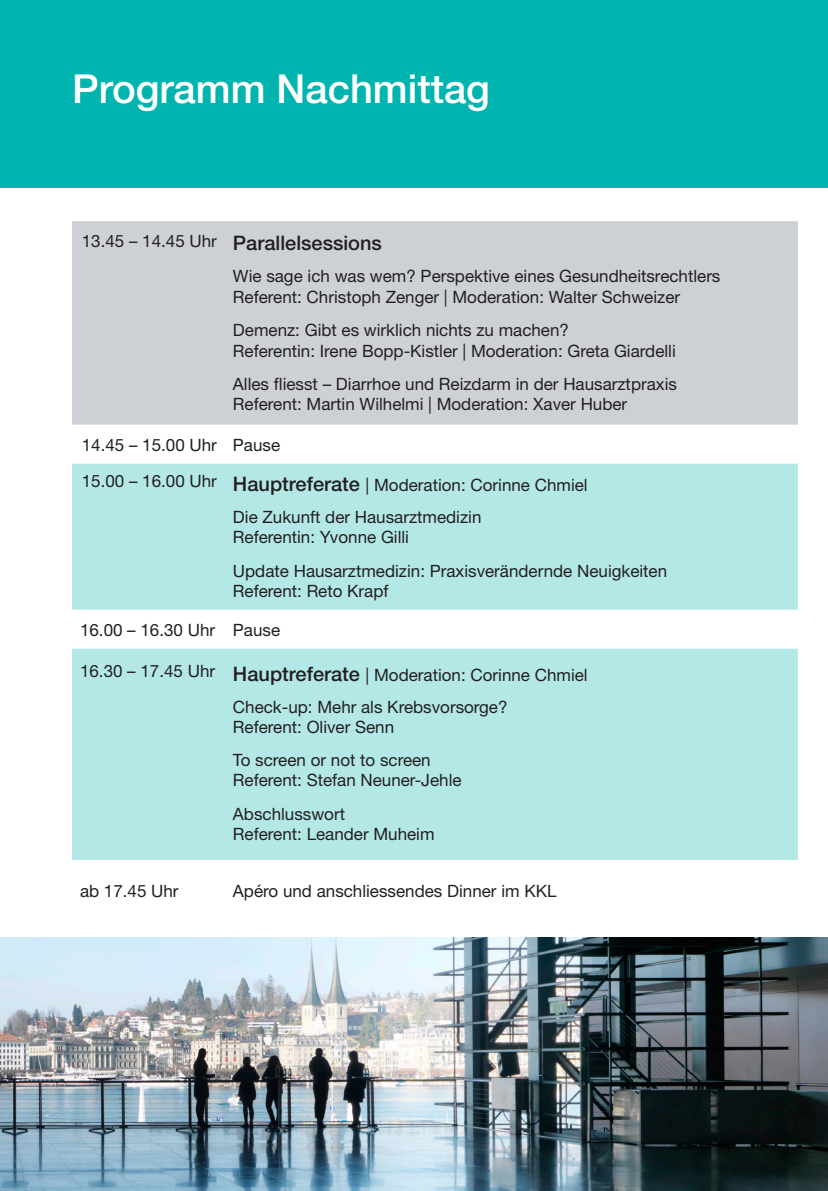
<style>
.page{position:relative;width:828px;height:1191px;background:#fff}
.page>*{position:absolute;margin:0;border:0;box-sizing:border-box;transform-origin:0 0}
.t1{font:500 40px "Helvetica Neue";color:#fff}
.t2{font:500 20px "Helvetica Neue";color:#231f20}
.t3{font:17px/20.4px "Helvetica Neue LT Std";color:#231f20}
.s1{font-family:"Helvetica Neue";font-weight:500;font-size:20px}
</style>
<div class="page">
<div style="left:0;top:0;width:828px;height:187px;background:#00b5af"></div>
<div style="left:72px;top:463px;width:726px;height:146px;background:#b3e8e7"></div>
<img style="left:0;top:937px;width:828px;height:254px">
<div style="left:72px;top:221px;width:726px;height:203px;background:#cdd1d6"></div>
<div style="left:72px;top:648px;width:726px;height:212px;background:#b3e8e7"></div>
<h1 class="t1" style="left:72px;top:65px;width:419px">Programm Nachmittag</h1>
<p class="t2" style="left:82px;top:231px;width:302px"><sup>13.45</sup> <sup>–</sup> <sup>14.45</sup> <sup>Uhr</sup> Parallelsessions</p>
<p class="t3" style="left:233px;top:266px;width:489px">Wie sage ich was wem? Perspektive eines Gesundheitsrechtlers<br>Referent: Christoph Zenger | Moderation: Walter Schweizer</p>
<p class="t3" style="left:233px;top:320px;width:444px">Demenz: Gibt es wirklich nichts zu machen?<br>Referentin: Irene Bopp-Kistler | Moderation: Greta Giardelli</p>
<p class="t3" style="left:233px;top:373px;width:445px">Alles fliesst – Diarrhoe und Reizdarm in der Hausarztpraxis<br>Referent: Martin Wilhelmi | Moderation: Xaver Huber</p>
<p class="t3" style="left:82px;top:435px;width:200px">14.45 – 15.00 Uhr Pause</p>
<p class="t3" style="left:233px;top:468px;width:356px;line-height:32px;text-indent:-151px">15.00 – 16.00 Uhr <span class="s1">Hauptreferate</span> | Moderation: Corinne Chmiel<br>Die Zukunft der Hausarztmedizin</p>
<p class="t3" style="left:233px;top:520px;width:436px;line-height:33.4px">Referentin: Yvonne Gilli<br>Update Hausarztmedizin: Praxisverändernde Neuigkeiten</p>
<p class="t3" style="left:233px;top:580px;width:157px">Referent: Reto Krapf</p>
<p class="t3" style="left:80px;top:619px;width:202px">16.00 – 16.30 Uhr Pause</p>
<p class="t3" style="left:233px;top:658px;width:356px;line-height:32px;text-indent:-153px">16.30 – 17.45 Uhr <span class="s1">Hauptreferate</span> | Moderation: Corinne Chmiel<br>Check-up: Mehr als Krebsvorsorge?</p>
<p class="t3" style="left:233px;top:710px;width:199px;line-height:32.4px">Referent: Oliver Senn<br>To screen or not to screen</p>
<p class="t3" style="left:233px;top:762px;width:230px;line-height:33.8px">Referent: Stefan Neuner-Jehle<br>Abschlusswort</p>
<p class="t3" style="left:233px;top:823px;width:203px">Referent: Leander Muheim</p>
<p class="t3" style="left:80px;top:880px;width:100px">ab 17.45 Uhr</p>
<p class="t3" style="left:233px;top:880px;width:325px">Apéro und anschliessendes Dinner im KKL</p>
</div>
